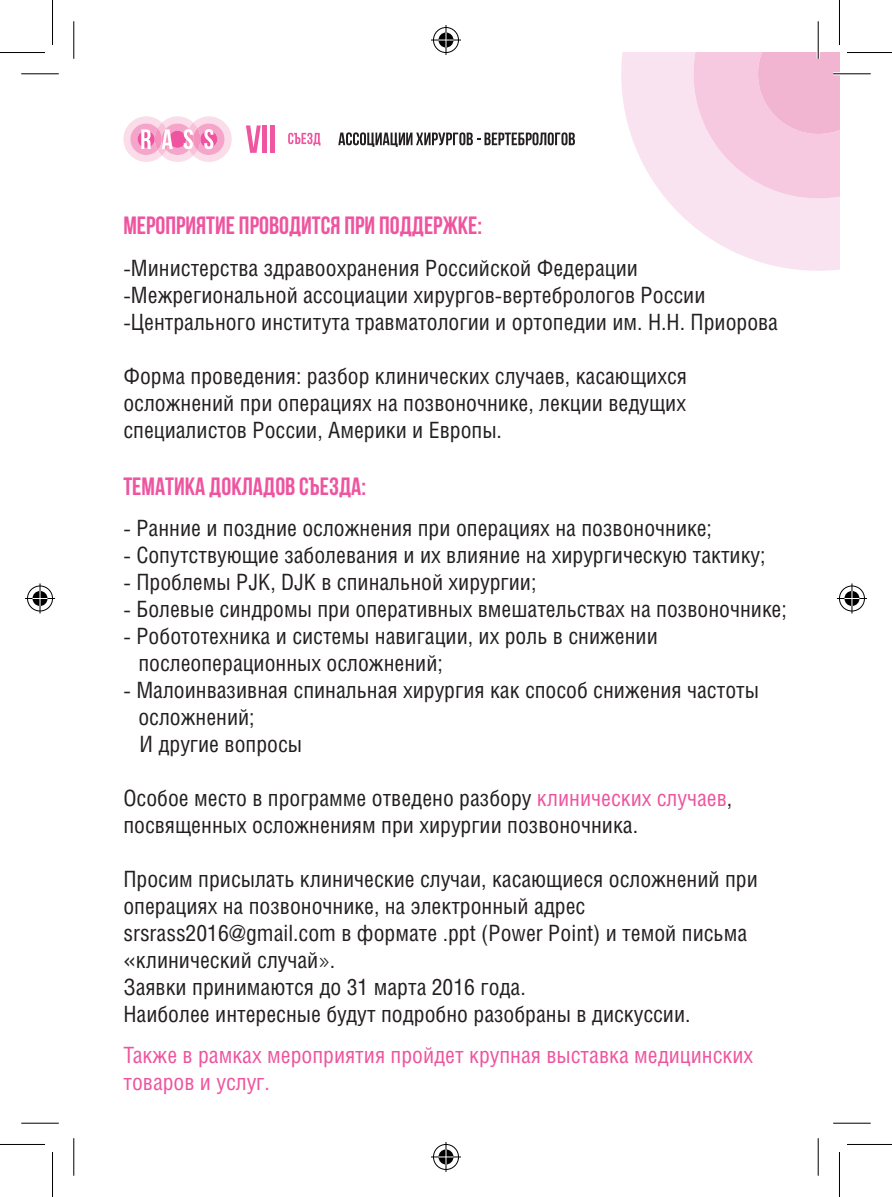
<style>
.page{position:relative;width:892px;height:1197px;background:#fff}
.page>*{position:absolute;margin:0;border:0;box-sizing:border-box;transform-origin:0 0}
.t1{font:700 25px "Bebas Neue";color:#ee549f}
.t2{font:22.5px/27px "Helios Cond";color:#231f20}
.t3{font:22.5px/27px "Helios Cond";color:#ee549f}
.s1{color:#ee549f}
.s2{font-family:"DIN Cyr"}
.s3{font-family:"Circe";font-weight:300}
</style>
<div class="page">
<svg style="left:621px;top:52px;width:218px;height:219px;fill:#fae3f0"></svg>
<svg style="left:693px;top:52px;width:146px;height:146px;background:#f6c7de"></svg>
<svg style="left:288px;top:133px;width:32px;height:12px"></svg>
<svg style="left:123px;top:116px;width:109px;height:46px"></svg>
<svg style="left:246px;top:125px;width:15px;height:28px"></svg>
<hr style="left:263px;top:125px;width:4px;height:28px;background:#ef56a0">
<hr style="left:270px;top:125px;width:4px;height:28px;background:#ef56a0">
<svg style="left:338px;top:132px;width:237px;height:15px"></svg>
<hr style="left:833px;top:72px;width:37px;height:3px;background:#fff">
<hr style="left:816px;top:21px;width:3px;height:38px;background:#fff">
<hr style="left:21px;top:73px;width:38px;height:1px;background:#000">
<hr style="left:833px;top:73px;width:37px;height:1px;background:#000">
<hr style="left:21px;top:1122px;width:38px;height:1px;background:#000">
<hr style="left:833px;top:1122px;width:37px;height:1px;background:#000">
<hr style="left:73px;top:21px;width:1px;height:38px;background:#000">
<hr style="left:73px;top:1138px;width:1px;height:37px;background:#000">
<hr style="left:817px;top:21px;width:1px;height:38px;background:#000">
<hr style="left:817px;top:1138px;width:1px;height:37px;background:#000">
<hr style="left:0;top:52px;width:45px;height:1px;background:#000">
<hr style="left:847px;top:52px;width:45px;height:1px;background:#000">
<hr style="left:0;top:1143px;width:45px;height:1px;background:#000">
<hr style="left:847px;top:1143px;width:45px;height:1px;background:#000">
<hr style="left:52px;top:0;width:1px;height:45px;background:#000">
<hr style="left:52px;top:1151px;width:1px;height:45px;background:#000">
<hr style="left:839px;top:0;width:1px;height:45px;background:#000">
<hr style="left:839px;top:1151px;width:1px;height:45px;background:#000">
<div style="left:432px;top:26px;width:28px;height:28px;border:3px solid #fff;border-radius:50%"></div>
<svg style="left:431px;top:38px;width:30px;height:4px"></svg>
<hr style="left:444px;top:25px;width:3px;height:30px;background:#fff">
<div style="left:437px;top:31px;width:18px;height:18px;border:3px solid #fff;border-radius:50%"></div>
<div style="left:433px;top:27px;width:26px;height:26px;border:1px solid #000;border-radius:50%"></div>
<hr style="left:431px;top:40px;width:30px;height:1px;background:#000">
<hr style="left:445px;top:25px;width:1px;height:30px;background:#000">
<svg style="left:438px;top:33px;width:15px;height:15px"></svg>
<div style="left:432px;top:1142px;width:28px;height:28px;border:3px solid #fff;border-radius:50%"></div>
<hr style="left:431px;top:1155px;width:30px;height:3px;background:#fff">
<hr style="left:444px;top:1141px;width:3px;height:30px;background:#fff">
<div style="left:437px;top:1147px;width:18px;height:18px;border:3px solid #fff;border-radius:50%"></div>
<div style="left:433px;top:1144px;width:26px;height:25px;border:1px solid #000;border-radius:50%"></div>
<hr style="left:431px;top:1156px;width:30px;height:1px;background:#000">
<hr style="left:445px;top:1141px;width:1px;height:30px;background:#000">
<svg style="left:438px;top:1149px;width:15px;height:15px"></svg>
<div style="left:26px;top:584px;width:28px;height:28px;border:3px solid #fff;border-radius:50%"></div>
<hr style="left:25px;top:597px;width:30px;height:3px;background:#fff">
<svg style="left:38px;top:583px;width:4px;height:30px"></svg>
<div style="left:31px;top:589px;width:18px;height:18px;border:3px solid #fff;border-radius:50%"></div>
<div style="left:27px;top:585px;width:26px;height:26px;border:1px solid #000;border-radius:50%"></div>
<hr style="left:25px;top:598px;width:30px;height:1px;background:#000">
<hr style="left:40px;top:583px;width:1px;height:30px;background:#000">
<svg style="left:33px;top:591px;width:15px;height:15px"></svg>
<div style="left:838px;top:584px;width:28px;height:28px;border:3px solid #fff;border-radius:50%"></div>
<hr style="left:837px;top:597px;width:30px;height:3px;background:#fff">
<hr style="left:850px;top:583px;width:3px;height:30px;background:#fff">
<div style="left:843px;top:589px;width:18px;height:18px;border:3px solid #fff;border-radius:50%"></div>
<div style="left:839px;top:585px;width:25px;height:26px;border:1px solid #000;border-radius:50%"></div>
<hr style="left:837px;top:598px;width:30px;height:1px;background:#000">
<hr style="left:851px;top:583px;width:1px;height:30px;background:#000">
<svg style="left:844px;top:591px;width:15px;height:15px"></svg>
<p class="t1" style="left:123px;top:212px;width:360px">Мероприятие проводится при поддержке:</p>
<p class="t2" style="left:123px;top:253px;width:516px">-Министерства здравоохранения Российской Федерации</p>
<p class="t2" style="left:123px;top:280px;width:583px">-Межрегиональной ассоциации хирургов-вертебрологов России</p>
<p class="t2" style="left:123px;top:307px;width:656px">-Центрального института травматологии и ортопедии им. Н.Н. Приорова</p>
<p class="t2" style="left:123px;top:361px;width:565px;text-align:justify">Форма проведения: разбор клинических случаев, касающихся осложнений при операциях на позвоночнике, лекции ведущих специалистов России, Америки и Европы.</p>
<p class="t1" style="left:123px;top:472px;width:244px">Тематика докладов съезда:</p>
<p class="t2" style="left:123px;top:514px;width:590px">- Ранние и поздние осложнения при операциях на позвоночнике;</p>
<p class="t2" style="left:123px;top:541px;width:643px">- Сопутствующие заболевания и их влияние на хирургическую тактику;</p>
<p class="t2" style="left:123px;top:568px;width:414px">- Проблемы PJK, DJK в спинальной хирургии;</p>
<p class="t2" style="left:123px;top:595px;width:665px">- Болевые синдромы при оперативных вмешательствах на позвоночнике;</p>
<p class="t2" style="left:138px;top:622px;width:521px;text-indent:-15px">- Робототехника и системы навигации, их роль в снижении послеоперационных осложнений;</p>
<p class="t2" style="left:138px;top:676px;width:622px;text-indent:-15px">- Малоинвазивная спинальная хирургия как способ снижения частоты осложнений;</p>
<p class="t2" style="left:140px;top:730px;width:164px">И другие вопросы</p>
<p class="t2" style="left:123px;top:784px;width:610px">Особое место в программе отведено разбору <span class="s1">клинических случаев</span>, посвященных осложнениям при хирургии позвоночника.</p>
<p class="t2" style="left:123px;top:865px;width:636px">Просим присылать клинические случаи, касающиеся осложнений при операциях на позвоночнике, на электронный адрес srsrass2016@gmail.com в формате .ppt (Power Point) и темой письма <span class="s2">«</span>клинический случай<span class="s3">»</span>.<br>Заявки принимаются до 31 марта 2016 года.<br>Наиболее интересные будут подробно разобраны в дискуссии.</p>
<p class="t3" style="left:123px;top:1041px;width:631px">Также в рамках мероприятия пройдет крупная выставка медицинских товаров и услуг.</p>
</div>
